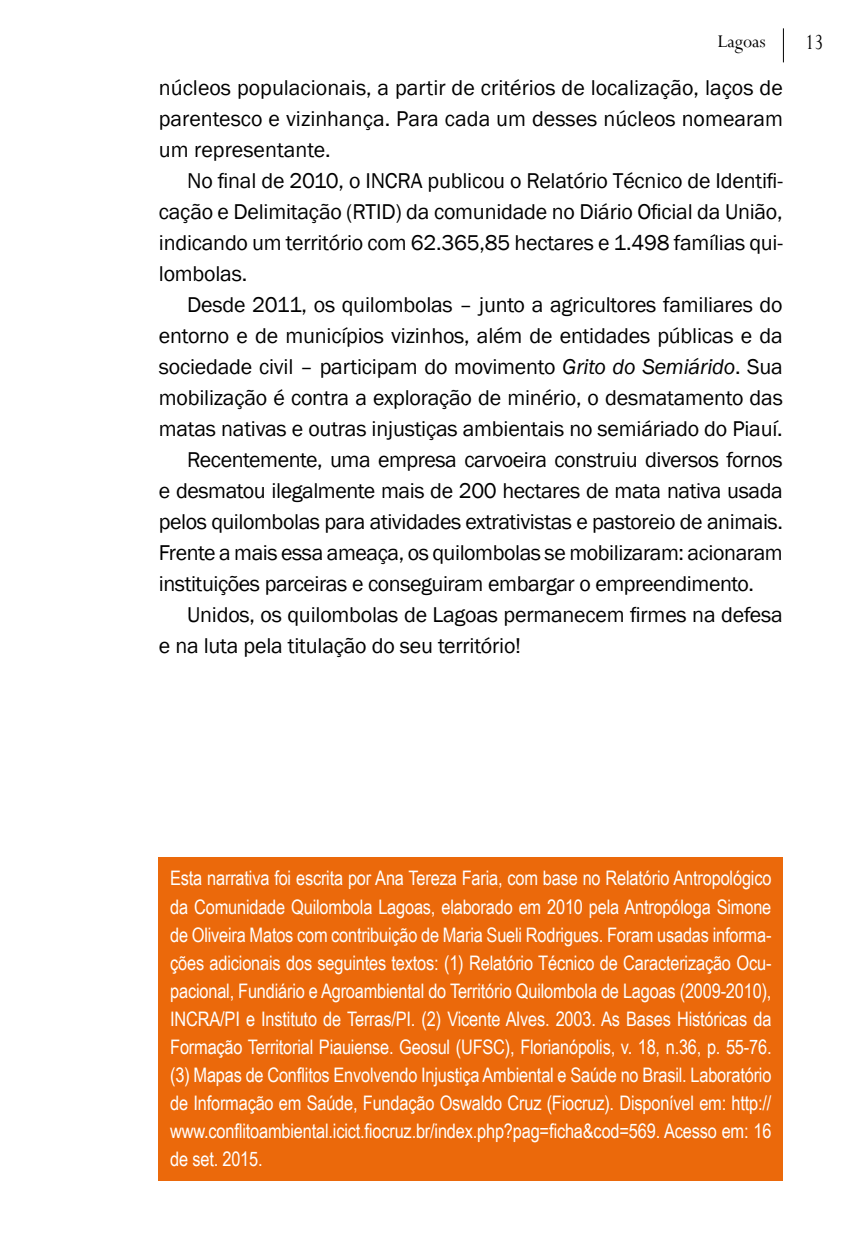
<style>
.page{position:relative;width:851px;height:1248px;background:#fff}
.page>*{position:absolute;margin:0;border:0;box-sizing:border-box;transform-origin:0 0}
.t1{font:24px "Perpetua";color:#000;scale:.8 1}
.t2{font:22px/31px "Franklin Gothic";letter-spacing:-.01em;color:#000;text-align:justify}
.t3{font:20px/28px "Arial Narrow";letter-spacing:-.01em;color:#fff;text-align:justify}
.t4{font:20px "Perpetua";color:#000}
.s1{font-style:italic}
</style>
<div class="page">
<hr style="left:782px;top:28px;width:1px;height:34px;background:#000">
<div style="left:159px;top:857px;width:623px;height:323px;background:#eb690b"></div>
<p class="t4" style="left:717px;top:28px;width:50px">Lagoas</p>
<p class="t1" style="left:805px;top:27px;width:23px">13</p>
<p class="t2" style="left:159px;top:72px;width:625px">núcleos populacionais, a partir de critérios de localização, laços de parentesco e vizinhança. Para cada um desses núcleos nomearam um representante.</p>
<p class="t2" style="left:159px;top:165px;width:625px;text-indent:28px">No final de 2010, o INCRA publicou o Relatório Técnico de Identifi&shy;cação e Delimitação (RTID) da comunidade no Diário Oficial da União, indicando um território com 62.365,85 hectares e 1.498 famílias qui&shy;lombolas.</p>
<p class="t2" style="left:187px;top:289px;width:597px">Desde 2011, os quilombolas – junto a agricultores familiares do</p>
<p class="t2" style="left:159px;top:320px;width:625px">entorno e de municípios vizinhos, além de entidades públicas e da</p>
<p class="t2" style="left:159px;top:351px;width:625px">sociedade civil – participam do movimento <span class="s1">Grito do Semiárido</span>. Sua</p>
<p class="t2" style="left:159px;top:382px;width:625px">mobilização é contra a exploração de minério, o desmatamento das</p>
<p class="t2" style="left:159px;top:413px;width:625px">matas nativas e outras injustiças ambientais no semiáriado do Piauí.</p>
<p class="t2" style="left:187px;top:444px;width:597px">Recentemente, uma empresa carvoeira construiu diversos fornos</p>
<p class="t2" style="left:159px;top:475px;width:625px">e desmatou ilegalmente mais de 200 hectares de mata nativa usada</p>
<p class="t2" style="left:159px;top:506px;width:625px">pelos quilombolas para atividades extrativistas e pastoreio de animais.</p>
<p class="t2" style="left:159px;top:537px;width:625px">Frente a mais essa ameaça, os quilombolas se mobilizaram: acionaram</p>
<p class="t2" style="left:159px;top:568px;width:596px">instituições parceiras e conseguiram embargar o empreendimento.</p>
<p class="t2" style="left:187px;top:599px;width:597px">Unidos, os quilombolas de Lagoas permanecem firmes na defesa</p>
<p class="t2" style="left:159px;top:630px;width:364px">e na luta pela titulação do seu território!</p>
<p class="t3" style="left:170px;top:863px;width:602px">Esta narrativa foi escrita por Ana Tereza Faria, com base no Relatório Antropológico da Comunidade Quilombola Lagoas, elaborado em 2010 pela Antropóloga Simone de Oliveira Matos com contribuição de Maria Sueli Rodrigues. Foram usadas informa&shy;ções adicionais dos seguintes textos: (1) Relatório Técnico de Caracterização Ocu&shy;pacional, Fundiário e Agroambiental do Território Quilombola de Lagoas (2009-2010), INCRA/PI e Instituto de Terras/PI. (2) Vicente Alves. 2003. As Bases Históricas da Formação Territorial Piauiense. Geosul (UFSC), Florianópolis, v. 18, n.36, p. 55-76. (3) Mapas de Conflitos Envolvendo Injustiça Ambiental e Saúde no Brasil. Laboratório de Informação em Saúde, Fundação Oswaldo Cruz (Fiocruz). Disponível em: http:// www.conflitoambiental.icict.fiocruz.br/index.php?pag=ficha&amp;cod=569. Acesso em: 16 de set. 2015.</p>
</div>
